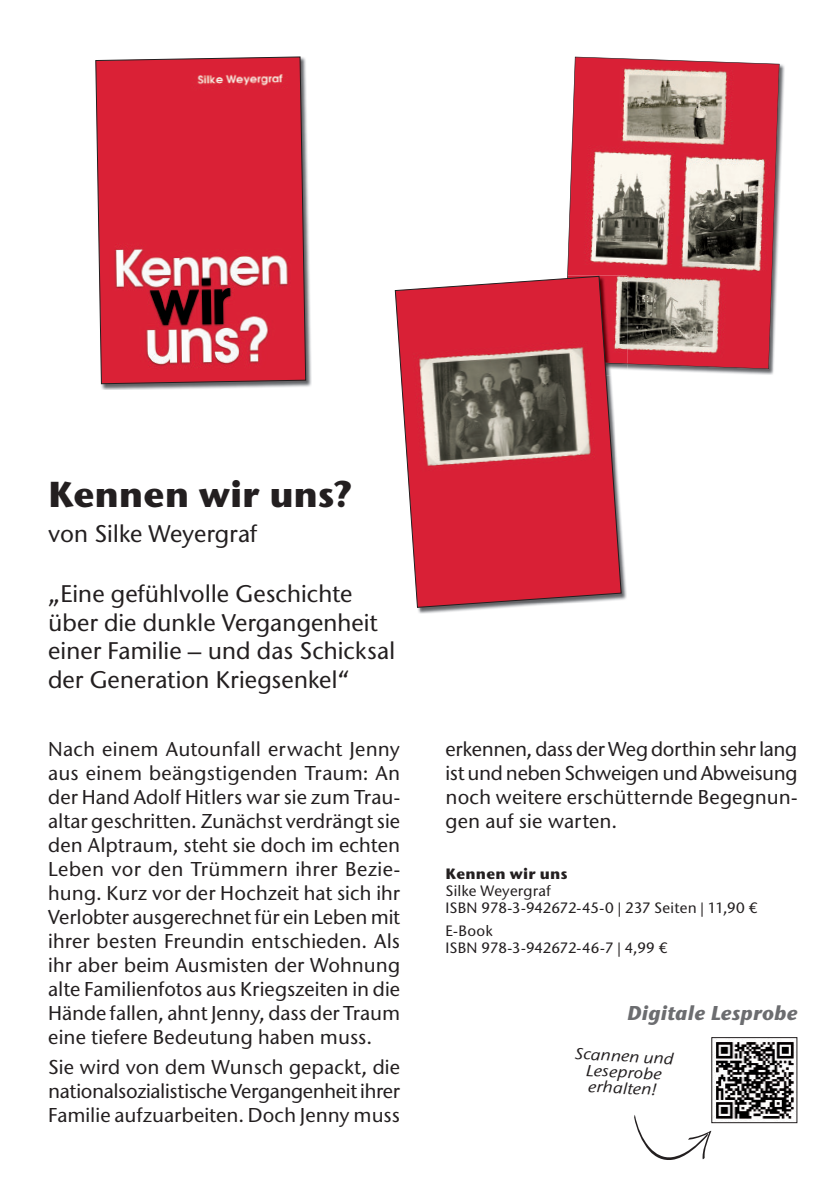
<style>
.page{position:relative;width:840px;height:1191px;background:#fff}
.page>*{position:absolute;margin:0;border:0;box-sizing:border-box;transform-origin:0 0}
.t1{font:700 36px "Stone Sans ITC Std";letter-spacing:-.005em;color:#231f20}
.t2{font:500 24px/28.8px "Stone Sans ITC Std";color:#231f20}
.t3{font:500 20px/24px "Stone Sans ITC Std";color:#231f20;text-align:justify}
.t4{font:italic 700 20px "Stone Sans ITC Std";letter-spacing:.01em;color:#6c6d70}
.t5{font:italic 500 16px/16px "Stone Sans ITC Std";color:#231f20;text-align:center;scale:1.11 1}
.t6{font:500 15px/17px "Stone Sans ITC Std";letter-spacing:.01em;color:#231f20}
.t7{font:700 15px "Stone Sans ITC Std";letter-spacing:.015em;color:#231f20}
</style>
<div class="page">
<img style="left:101px;top:92px;width:211px;height:297px">
<svg style="left:95px;top:56px;width:211px;height:328px;background:#d23748"></svg>
<img style="left:575px;top:56px;width:210px;height:319px">
<svg style="left:567px;top:57px;width:212px;height:312px;background:#bb6b6e"></svg>
<img style="left:418px;top:520px;width:209px;height:93px">
<img style="left:621px;top:276px;width:6px;height:88px">
<svg style="left:394px;top:276px;width:227px;height:332px;background:#c14b56"></svg>
<img style="left:712px;top:1039px;width:83px;height:82px">
<div style="left:710px;top:1037px;width:87px;height:86px;border:1px solid #231f20"></div>
<svg style="left:634px;top:1114px;width:77px;height:46px"></svg>
<h1 class="t1" style="left:48px;top:471px;width:305px">Kennen wir uns?</h1>
<p class="t2" style="left:48px;top:518px;width:210px">von Silke Weyergraf</p>
<p class="t2" style="left:48px;top:579px;width:348px">„Eine gefühlvolle Geschichte über die dunkle Vergangenheit einer Familie – und das Schicksal der Generation Kriegsenkel“</p>
<p class="t3" style="left:48px;top:737px;width:353px">Nach einem Autounfall erwacht Jenny aus einem beängstigenden Traum: An der Hand Adolf Hitlers war sie zum Trau&shy;altar geschritten. Zunächst verdrängt sie den Alptraum, steht sie doch im echten Leben vor den Trümmern ihrer Bezie&shy;hung. Kurz vor der Hochzeit hat sich ihr Verlobter ausgerechnet für ein Leben mit ihrer besten Freundin entschieden. Als ihr aber beim Ausmisten der Wohnung alte Familienfotos aus Kriegszeiten in die Hände fallen, ahnt Jenny, dass der Traum eine tiefere Bedeutung haben muss.</p>
<p class="t3" style="left:48px;top:1055px;width:353px">Sie wird von dem Wunsch gepackt, die nationalsozialistische Vergangenheit ihrer Familie aufzuarbeiten. Doch Jenny muss</p>
<p class="t3" style="left:445px;top:737px;width:353px">erkennen, dass der Weg dorthin sehr lang ist und neben Schweigen und Abweisung noch weitere erschütternde Begegnun&shy;gen auf sie warten.</p>
<p class="t7" style="left:445px;top:864px;width:123px">Kennen wir uns</p>
<p class="t6" style="left:445px;top:882px;width:313px">Silke Weyergraf<br>ISBN 978-3-942672-45-0 | 237 Seiten | 11,90 €</p>
<p class="t6" style="left:445px;top:921px;width:223px">E-Book<br>ISBN 978-3-942672-46-7 | 4,99 €</p>
<p class="t4" style="left:627px;top:1000px;width:172px">Digitale Lesprobe</p>
<p class="t5" style="left:575px;top:1045px;width:90px;rotate:3deg">Scannen und<br>Leseprobe erhalten!</p>
</div>
